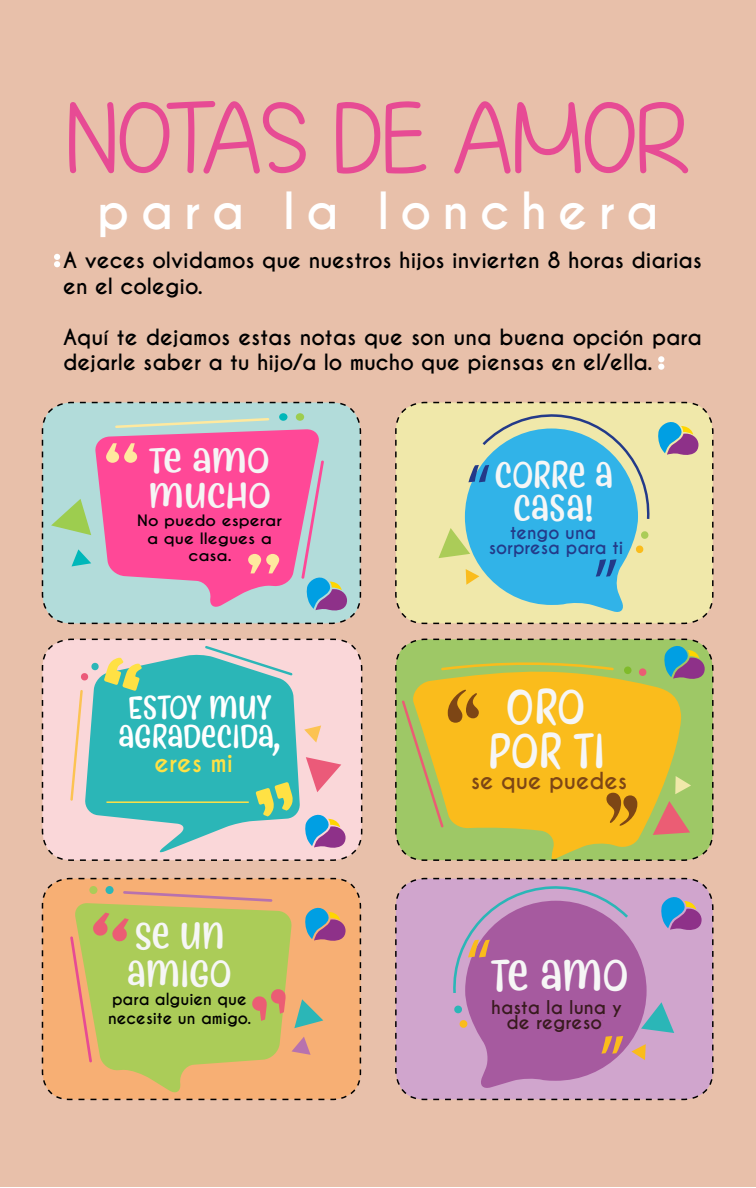
<style>
.page{position:relative;width:756px;height:1188px;background:#fff}
.page>*{position:absolute;margin:0;border:0;box-sizing:border-box;transform-origin:0 0}
.t1{font:102px "Itis Definitely Possible";color:#e74b94}
.t2{font:49.5px/44.1px "Myfrida";color:#f6f6f6;text-align:center}
.t3{font:700 48px "Caviar Dreams";letter-spacing:.23em;color:#fff}
.t4{font:45.15px "Myfrida";color:#f6f6f6}
.t5{font:38.55px/37.2px "Myfrida";color:#f6f6f6}
.t6{font:37.95px/33px "Myfrida";color:#f6f6f6;text-align:center}
.t7{font:36.15px/35px "Myfrida";color:#f5f5f5;scale:1.1 1}
.t8{font:33.6px/28.2px "Myfrida";color:#fff}
.t9{font:700 24.3px "Caviar Dreams";color:#ffe144}
.t10{font:700 22.05px "Caviar Dreams";color:#7d4615}
.t11{font:700 21px/25.5px "Caviar Dreams";color:#000}
.t12{font:700 17.85px/15.6px "Caviar Dreams";color:#381a1e;text-align:center}
.t13{font:700 17.4px/15.3px "Caviar Dreams";color:#233a89;text-align:center}
.t14{font:700 15.75px/18.9px "Caviar Dreams";color:#000}
.t15{font:700 14.7px/17.7px "Caviar Dreams";color:#000;text-align:center;scale:1.1 1}
</style>
<div class="page">
<div style="left:1px;top:1px;width:755px;height:1186px;background:#e8c0aa"></div>
<svg style="left:41px;top:401px;width:321px;height:197px;background:#b1d0cc"></svg>
<svg style="left:41px;top:877px;width:321px;height:224px;background:#ecaa76"></svg>
<svg style="left:395px;top:401px;width:291px;height:224px;background:#e8dda5"></svg>
<svg style="left:395px;top:877px;width:291px;height:224px;background:#cca2c4"></svg>
<svg style="left:74px;top:1063px;width:218px;height:32px;background:#e9b36f"></svg>
<svg style="left:54px;top:254px;width:6px;height:13px"></svg>
<svg style="left:658px;top:356px;width:6px;height:14px"></svg>
<svg style="left:430px;top:877px;width:284px;height:223px;background:#b884b5"></svg>
<svg style="left:395px;top:638px;width:319px;height:223px;background:#cdbb3f"></svg>
<svg style="left:430px;top:401px;width:284px;height:223px;background:#9fccbe"></svg>
<svg style="left:41px;top:638px;width:322px;height:223px;background:#99c3c1"></svg>
<svg style="left:70px;top:877px;width:291px;height:186px;background:#c5ba66"></svg>
<svg style="left:95px;top:429px;width:225px;height:8px;background:#d794b9"></svg>
<svg style="left:115px;top:418px;width:154px;height:10px;background:#c5dfca"></svg>
<div style="left:279px;top:413px;width:8px;height:8px;background:#00b7b9;border-radius:50%"></div>
<div style="left:296px;top:413px;width:8px;height:8px;background:#9dcd4f;border-radius:50%"></div>
<svg style="left:42px;top:437px;width:320px;height:188px;background:#d58eb2"></svg>
<div style="left:602px;top:1016px;width:7px;height:14px;background:#a65a9f;border-radius:50%"></div>
<h1 class="t1" style="left:66px;top:79px;width:626px">NOTAS DE AMOR</h1>
<h3 class="t3" style="left:97px;top:182px;width:563px">para la lonchera</h3>
<p class="t11" style="left:63px;top:248px;width:640px">A veces olvidamos que nuestros hijos invierten 8 horas diarias en el colegio.</p>
<p class="t11" style="left:63px;top:325px;width:640px">Aquí te dejamos estas notas que son una buena opción para dejarle saber a tu hijo/a lo mucho que piensas en el/ella.</p>
<h3 class="t7" style="left:148px;top:443px;width:113px">TE AMO<br>MUCHO</h3>
<p class="t15" style="left:137px;top:512px;width:133px">No puedo esperar a que llegues a casa.</p>
<h3 class="t8" style="left:119px;top:694px;width:163px">ESTOY MUY<br>AGRADECIDA,</h3>
<p class="t9" style="left:155px;top:748px;width:80px">eres mi</p>
<h3 class="t5" style="left:127px;top:917px;width:106px">SE UN<br>AMIGO</h3>
<p class="t14" style="left:108px;top:991px;width:145px">para alguien que necesite un amigo.</p>
<h3 class="t6" style="left:495px;top:458px;width:120px">CORRE A<br>CASA!</h3>
<p class="t13" style="left:489px;top:525px;width:136px">tengo una sorpresa para ti</p>
<h2 class="t2" style="left:488px;top:685px;width:118px">ORO<br>POR TI</h2>
<p class="t10" style="left:471px;top:767px;width:158px">se que puedes</p>
<h3 class="t4" style="left:492px;top:948px;width:138px">TE AMO</h3>
<p class="t12" style="left:491px;top:1000px;width:132px">hasta la luna y de regresot</p>
</div>
